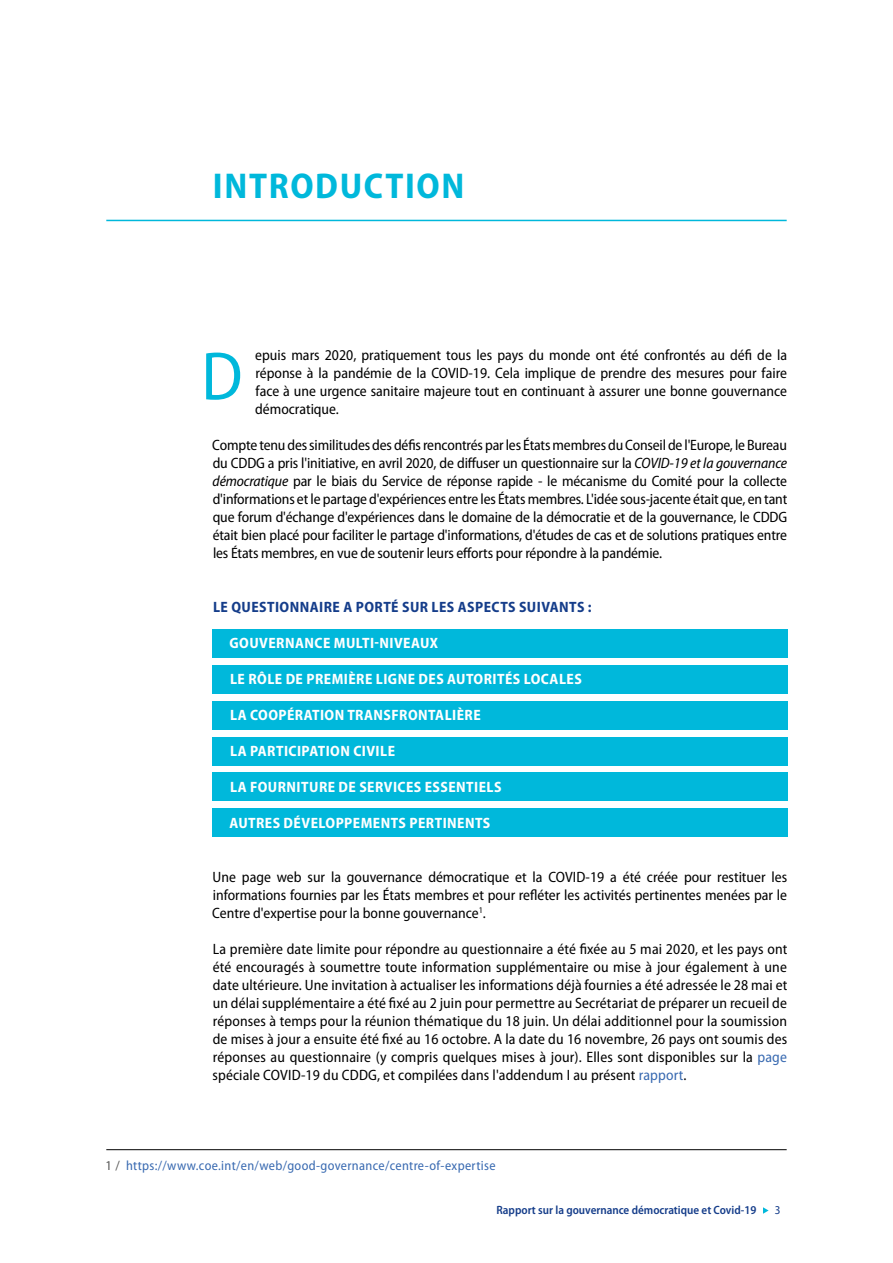
<style>
.page{position:relative;width:893px;height:1263px;background:#fff}
.page>*{position:absolute;margin:0;border:0;box-sizing:border-box;transform-origin:0 0}
.t1{font:semi-condensed 69px "Myriad Pro";color:#00b8db}
.t2{font:700 semi-condensed 36px "Myriad Pro";letter-spacing:.045em;color:#00b8db}
.t3{font:semi-condensed 15px/18px "Myriad Pro";color:#000;text-align:justify}
.t4{font:700 semi-condensed 15px "Myriad Pro";letter-spacing:.03em;color:#fff}
.t5{font:700 semi-condensed 15px "Myriad Pro";letter-spacing:.03em;color:#153d8a}
.t6{font:semi-condensed 13.5px "Myriad Pro";letter-spacing:.025em;color:#396ab1}
.t7{font:600 semi-condensed 12px "Myriad Pro";color:#153d8a}
.t8{font:semi-condensed 12px "Myriad Pro";color:#153d8a}
.s1{font-style:italic}
.s2{color:#396ab1}
.s3{color:#575756}
</style>
<div class="page">
<svg style="left:763px;top:1207px;width:6px;height:7px"></svg>
<div style="left:212px;top:630px;width:576px;height:28px;background:#00b8db"></div>
<div style="left:212px;top:701px;width:576px;height:29px;background:#00b8db"></div>
<div style="left:212px;top:773px;width:576px;height:28px;background:#00b8db"></div>
<div style="left:212px;top:665px;width:576px;height:29px;background:#00b8db"></div>
<div style="left:212px;top:737px;width:576px;height:28px;background:#00b8db"></div>
<div style="left:212px;top:808px;width:576px;height:29px;background:#00b8db"></div>
<hr style="left:106px;top:220px;width:681px;height:1px;background:#00b8db">
<hr style="left:106px;top:1149px;width:681px;height:1px;background:#000">
<h2 class="t2" style="left:213px;top:166px;width:253px">INTRODUCTION</h2>
<p class="t3" style="left:255px;top:346px;width:533px">epuis mars 2020, pratiquement tous les pays du monde ont été confrontés au défi de la réponse à la pandémie de la COVID-19. Cela implique de prendre des mesures pour faire face à une urgence sanitaire majeure tout en continuant à assurer une bonne gouvernance démocratique.</p>
<p class="t3" style="left:212px;top:436px;width:576px">Compte tenu des similitudes des défis rencontrés par les États membres du Conseil de l'Europe, le Bureau du CDDG a pris l'initiative, en avril 2020, de diffuser un questionnaire sur la <span class="s1">COVID-19 et la gouvernance démocratique</span> par le biais du Service de réponse rapide - le mécanisme du Comité pour la collecte d'informations et le partage d'expériences entre les États membres. L'idée sous-jacente était que, en tant que forum d'échange d'expériences dans le domaine de la démocratie et de la gouvernance, le CDDG était bien placé pour faciliter le partage d'informations, d'études de cas et de solutions pratiques entre les États membres, en vue de soutenir leurs efforts pour répondre à la pandémie.</p>
<p class="t5" style="left:213px;top:599px;width:380px">LE QUESTIONNAIRE A PORTÉ SUR LES ASPECTS SUIVANTS :</p>
<p class="t4" style="left:230px;top:635px;width:210px">GOUVERNANCE MULTI-NIVEAUX</p>
<p class="t4" style="left:230px;top:671px;width:353px">LE RÔLE DE PREMIÈRE LIGNE DES AUTORITÉS LOCALES</p>
<p class="t4" style="left:230px;top:707px;width:252px">LA COOPÉRATION TRANSFRONTALIÈRE</p>
<p class="t4" style="left:230px;top:743px;width:166px">LA PARTICIPATION CIVILE</p>
<p class="t4" style="left:230px;top:779px;width:273px">LA FOURNITURE DE SERVICES ESSENTIELS</p>
<p class="t4" style="left:229px;top:815px;width:263px">AUTRES DÉVELOPPEMENTS PERTINENTS</p>
<h1 class="t1" style="left:201px;top:339px;width:43px">D</h1>
<p class="t3" style="left:212px;top:868px;width:576px">Une page web sur la gouvernance démocratique et la COVID-19 a été créée pour restituer les informations fournies par les États membres et pour refléter les activités pertinentes menées par le Centre d'expertise pour la bonne gouvernance<sup>1</sup>.</p>
<p class="t3" style="left:213px;top:940px;width:576px">La première date limite pour répondre au questionnaire a été fixée au 5 mai 2020, et les pays ont été encouragés à soumettre toute information supplémentaire ou mise à jour également à une date ultérieure. Une invitation à actualiser les informations déjà fournies a été adressée le 28 mai et un délai supplémentaire a été fixé au 2 juin pour permettre au Secrétariat de préparer un recueil de réponses à temps pour la réunion thématique du 18 juin. Un délai additionnel pour la soumission de mises à jour a ensuite été fixé au 16 octobre. A la date du 16 novembre, 26 pays ont soumis des réponses au questionnaire (y compris quelques mises à jour). Elles sont disponibles sur la <span class="s2">page </span>spéciale COVID-19 du CDDG, et compilées dans l'addendum I au présent <span class="s2">rapport</span>.</p>
<p class="t6" style="left:106px;top:1158px;width:391px"><span class="s3">1 /</span> https://www.coe.int/en/web/good-governance/centre-of-expertise</p>
<p class="t7" style="left:496px;top:1203px;width:261px">Rapport sur la gouvernance démocratique et Covid-19</p>
<p class="t8" style="left:775px;top:1203px;width:7px">3</p>
</div>
